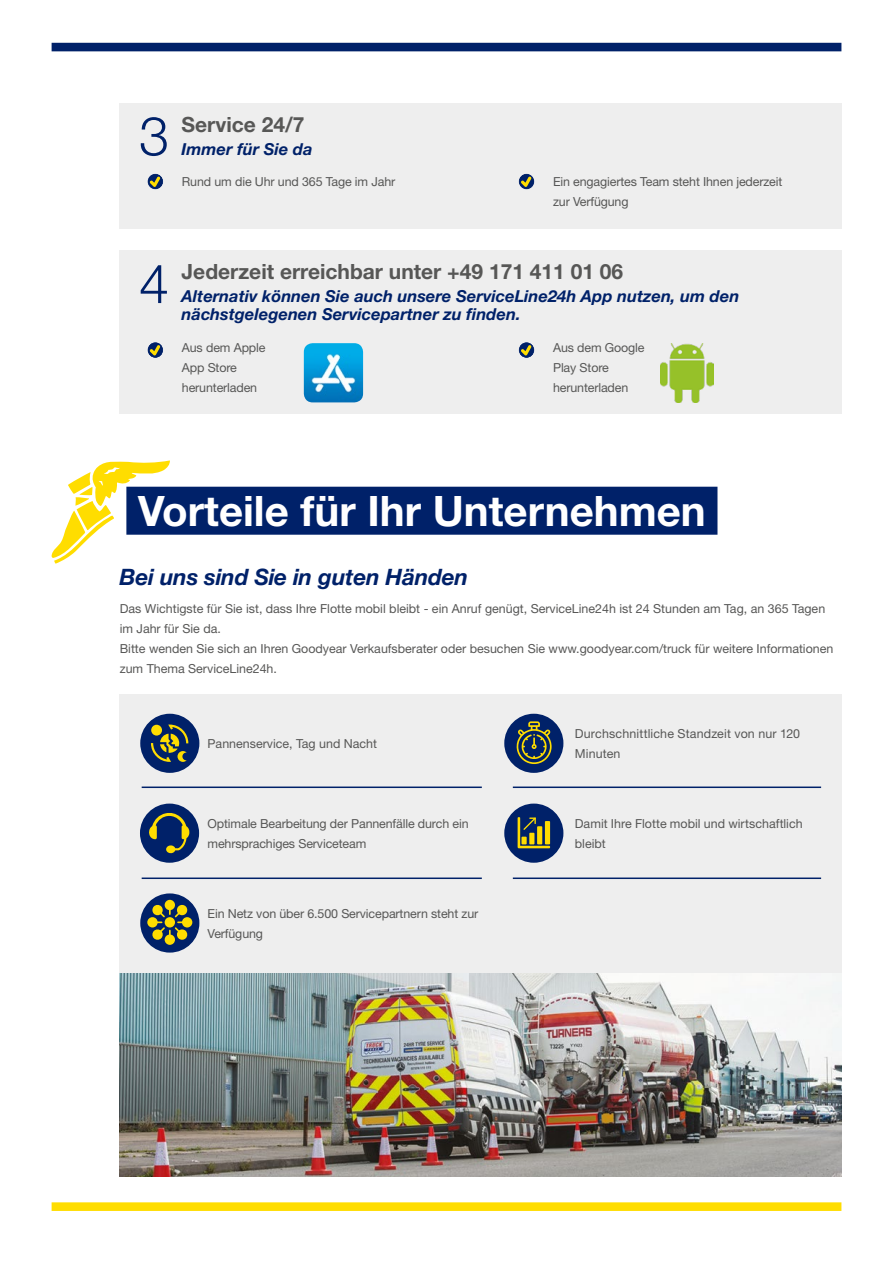
<style>
.page{position:relative;width:893px;height:1263px;background:#fff}
.page>*{position:absolute;margin:0;border:0;box-sizing:border-box;transform-origin:0 0}
.t1{font:300 54px "Helvetica Neue LT Pro";color:#002169}
.t2{font:700 42px "Helvetica Neue LT Pro";color:#fff}
.t3{font:italic 700 22.5px "Helvetica Neue";letter-spacing:-.01em;color:#002169}
.t4{font:700 21px "Helvetica Neue LT Pro";color:#575756}
.t5{font:italic 700 16.5px/18px "Helvetica Neue LT Pro";color:#002169}
.t6{font:12.45px/20px "Helvetica Neue LT Pro";color:#575756}
</style>
<div class="page">
<img style="left:119px;top:972px;width:722px;height:205px">
<div style="left:52px;top:1202px;width:789px;height:9px;background:#fd0"></div>
<div style="left:52px;top:43px;width:789px;height:8px;background:#002169"></div>
<div style="left:119px;top:694px;width:722px;height:278px;background:#eee"></div>
<svg style="left:52px;top:460px;width:118px;height:104px"></svg>
<div style="left:126px;top:487px;width:591px;height:48px;background:#002169"></div>
<div style="left:119px;top:103px;width:722px;height:126px;background:#eee"></div>
<div style="left:119px;top:251px;width:722px;height:163px;background:#eee"></div>
<svg style="left:148px;top:174px;width:15px;height:15px"></svg>
<div style="left:148px;top:174px;width:15px;height:15px;border:1px solid #002169;border-radius:50%"></div>
<svg style="left:150px;top:177px;width:10px;height:10px"></svg>
<svg style="left:519px;top:174px;width:15px;height:15px"></svg>
<div style="left:519px;top:174px;width:15px;height:15px;border:1px solid #002169;border-radius:50%"></div>
<svg style="left:521px;top:177px;width:10px;height:10px"></svg>
<div style="left:519px;top:343px;width:15px;height:14px;background:#002169;border-radius:50%"></div>
<div style="left:519px;top:342px;width:15px;height:16px;border:1px solid #002169;border-radius:50%"></div>
<svg style="left:521px;top:345px;width:10px;height:10px"></svg>
<div style="left:148px;top:343px;width:15px;height:14px;background:#002169;border-radius:50%"></div>
<div style="left:148px;top:342px;width:15px;height:16px;border:1px solid #002169;border-radius:50%"></div>
<svg style="left:150px;top:345px;width:10px;height:10px"></svg>
<img style="left:304px;top:343px;width:59px;height:59px">
<img style="left:660px;top:343px;width:53px;height:60px">
<div style="left:141px;top:714px;width:58px;height:58px;background:#002169;border-radius:50%"></div>
<div style="left:140px;top:714px;width:59px;height:59px;border:2px solid #002169;border-radius:50%"></div>
<svg style="left:151px;top:724px;width:37px;height:38px"></svg>
<div style="left:505px;top:714px;width:58px;height:58px;background:#002169;border-radius:50%"></div>
<div style="left:504px;top:714px;width:59px;height:59px;border:2px solid #002169;border-radius:50%"></div>
<svg style="left:516px;top:721px;width:36px;height:43px"></svg>
<div style="left:505px;top:804px;width:58px;height:58px;background:#002169;border-radius:50%"></div>
<div style="left:504px;top:803px;width:59px;height:60px;border:2px solid #002169;border-radius:50%"></div>
<svg style="left:518px;top:817px;width:32px;height:31px"></svg>
<div style="left:141px;top:894px;width:58px;height:58px;background:#002169;border-radius:50%"></div>
<div style="left:140px;top:893px;width:59px;height:59px;border:2px solid #002169;border-radius:50%"></div>
<div style="left:147px;top:917px;width:11px;height:10px;background:#fd0;border-radius:50%"></div>
<div style="left:165px;top:934px;width:10px;height:11px;background:#fd0;border-radius:50%"></div>
<div style="left:182px;top:917px;width:10px;height:10px;background:#fd0;border-radius:50%"></div>
<div style="left:165px;top:900px;width:10px;height:10px;background:#fd0;border-radius:50%"></div>
<svg style="left:152px;top:904px;width:36px;height:36px"></svg>
<hr style="left:142px;top:786px;width:340px;height:2px;background:#002169">
<hr style="left:513px;top:786px;width:308px;height:2px;background:#002169">
<hr style="left:142px;top:877px;width:340px;height:2px;background:#002169">
<hr style="left:513px;top:877px;width:308px;height:2px;background:#002169">
<div style="left:141px;top:804px;width:57px;height:58px;background:#002169;border-radius:50%"></div>
<div style="left:140px;top:803px;width:59px;height:60px;border:2px solid #002169;border-radius:50%"></div>
<svg style="left:149px;top:812px;width:40px;height:41px"></svg>
<h1 class="t1" style="left:139px;top:103px;width:32px">3</h1>
<h3 class="t4" style="left:182px;top:112px;width:124px">Service 24/7</h3>
<h3 class="t5" style="left:182px;top:140px;width:133px">Immer für Sie da</h3>
<p class="t6" style="left:182px;top:171px;width:215px">Rund um die Uhr und 365 Tage im Jahr</p>
<p class="t6" style="left:553px;top:171px;width:231px">Ein engagiertes Team steht Ihnen jederzeit zur Verfügung</p>
<h1 class="t1" style="left:139px;top:251px;width:32px">4</h1>
<h3 class="t4" style="left:182px;top:259px;width:443px">Jederzeit erreichbar unter +49 171 411 01 06</h3>
<h3 class="t5" style="left:182px;top:287px;width:559px">Alternativ können Sie auch unsere ServiceLine24h App nutzen, um den nächstgelegenen Servicepartner zu finden.</h3>
<p class="t6" style="left:182px;top:338px;width:85px">Aus dem Apple<br>App Store herunterladen</p>
<p class="t6" style="left:553px;top:338px;width:93px">Aus dem Google<br>Play Store herunterladen</p>
<h2 class="t2" style="left:138px;top:485px;width:569px">Vorteile für Ihr Unternehmen</h2>
<h3 class="t3" style="left:119px;top:559px;width:350px">Bei uns sind Sie in guten Händen</h3>
<p class="t6" style="left:120px;top:598px;width:715px">Das Wichtigste für Sie ist, dass Ihre Flotte mobil bleibt - ein Anruf genügt, ServiceLine24h ist 24 Stunden am Tag, an 365 Tagen im Jahr für Sie da.<br>Bitte wenden Sie sich an Ihren Goodyear Verkaufsberater oder besuchen Sie www.goodyear.com/truck für weitere Informationen zum Thema ServiceLine24h.</p>
<p class="t6" style="left:208px;top:733px;width:171px">Pannenservice, Tag und Nacht</p>
<p class="t6" style="left:208px;top:813px;width:262px">Optimale Bearbeitung der Pannenfälle durch ein mehrsprachiges Serviceteam</p>
<p class="t6" style="left:208px;top:903px;width:272px">Ein Netz von über 6.500 Servicepartnern steht zur<br>Verfügung</p>
<p class="t6" style="left:575px;top:723px;width:227px">Durchschnittliche Standzeit von nur 120<br>Minuten</p>
<p class="t6" style="left:575px;top:813px;width:229px">Damit Ihre Flotte mobil und wirtschaftlich bleibt</p>
</div>
